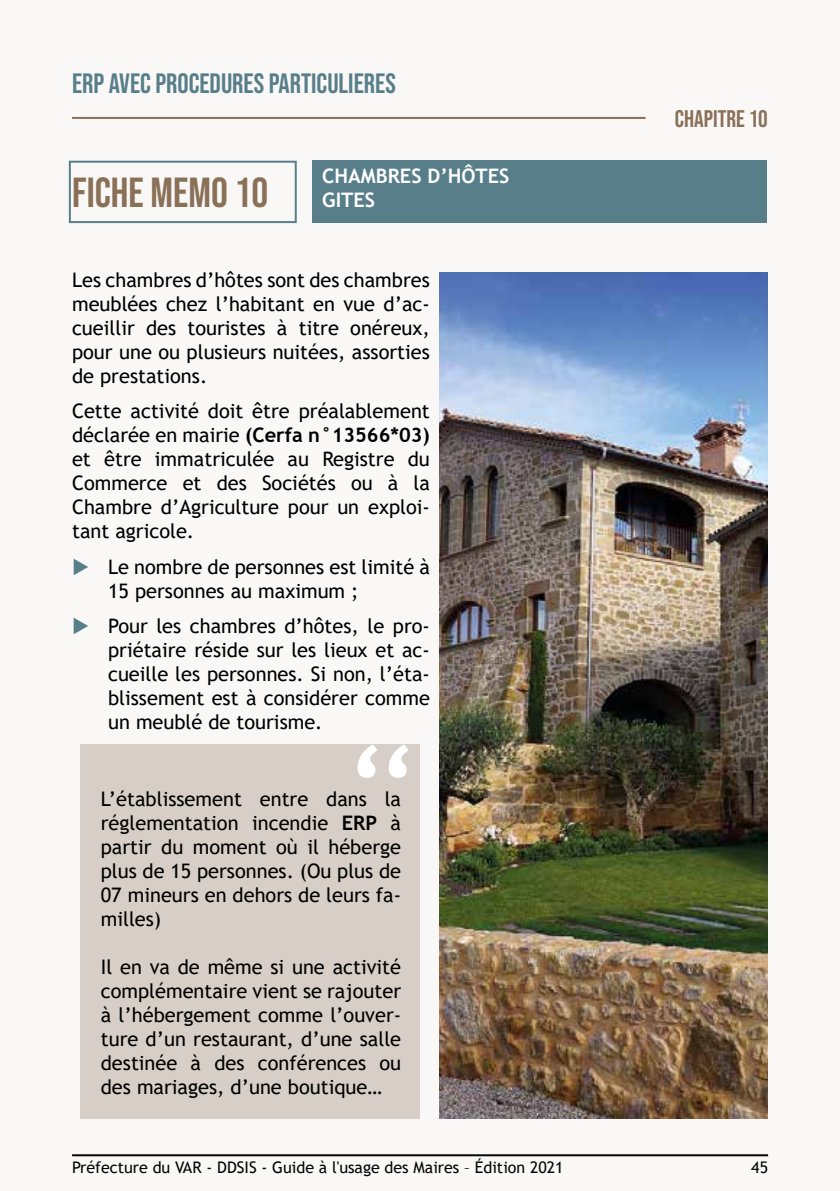
<style>
.page{position:relative;width:840px;height:1191px;background:#fff}
.page>*{position:absolute;margin:0;border:0;box-sizing:border-box;transform-origin:0 0}
.t1{font:42px "Bebas Neue";color:#897057}
.t2{font:28px "Bebas Neue";color:#587e8a}
.t3{font:24px "Bebas Neue";color:#897057}
.t4{font:20px/24px "Trebuchet MS";color:#000;text-align:justify}
.t5{font:700 20px "Trebuchet MS";color:#fff}
.t6{font:16px "Trebuchet MS";color:#000}
.s1{font-weight:700}
</style>
<div class="page">
<div style="left:0;top:0;width:839px;height:1191px;background:#f9f8f7"></div>
<div style="left:69px;top:161px;width:227px;height:62px;border:2px solid #587e8a"></div>
<div style="left:81px;top:744px;width:339px;height:375px;background:#d7cfc7"></div>
<hr style="left:72px;top:117px;width:573px;height:2px;background:#897057">
<img style="left:439px;top:272px;width:328px;height:847px">
<svg style="left:357px;top:744px;width:51px;height:34px"></svg>
<div style="left:312px;top:161px;width:454px;height:62px;background:#587e8a"></div>
<h2 class="t2" style="left:72px;top:67px;width:325px">ERP AVEC PROCEDURES PARTICULIERES</h2>
<h1 class="t1" style="left:72px;top:169px;width:197px">FICHE MEMO 10</h1>
<p class="t5" style="left:322px;top:164px;width:189px">CHAMBRES D’HÔTES</p>
<p class="t5" style="left:322px;top:188px;width:54px">GITES</p>
<p class="t4" style="left:72px;top:268px;width:359px">Les chambres d’hôtes sont des chambres meublées chez l’habitant en vue d’ac&shy;cueillir des touristes à titre onéreux, pour une ou plusieurs nuitées, assorties de prestations.</p>
<p class="t4" style="left:72px;top:399px;width:359px">Cette activité doit être préalablement déclarée en mairie <span class="s1">(Cerfa n°13566*03) </span>et être immatriculée au Registre du Commerce et des Sociétés ou à la Chambre d’Agriculture pour un exploi&shy;tant agricole.</p>
<p class="t4" style="left:108px;top:554px;width:323px">Le nombre de personnes est limité à<br>15 personnes au maximum ;</p>
<p class="t4" style="left:108px;top:614px;width:323px">Pour les chambres d’hôtes, le pro&shy;priétaire réside sur les lieux et ac&shy;cueille les personnes. Si non, l’éta&shy;blissement est à considérer comme un meublé de tourisme.</p>
<p class="t4" style="left:101px;top:786px;width:302px">L’établissement entre dans la réglementation incendie <span class="s1">ERP</span> à partir du moment où il héberge plus de 15 personnes. (Ou plus de 07 mineurs en dehors de leurs fa&shy;milles)</p>
<p class="t4" style="left:101px;top:954px;width:301px">Il en va de même si une activité complémentaire vient se rajouter à l’hébergement comme l’ouver&shy;ture d’un restaurant, d’une salle destinée à des conférences ou des mariages, d’une boutique…</p>
<p class="t3" style="left:674px;top:105px;width:94px">CHAPITRE 10</p>
<p class="t6" style="left:72px;top:1157px;width:493px">Préfecture du VAR - DDSIS - Guide à l'usage des Maires – Édition 2021</p>
<p class="t6" style="left:750px;top:1157px;width:18px">45</p>
</div>
